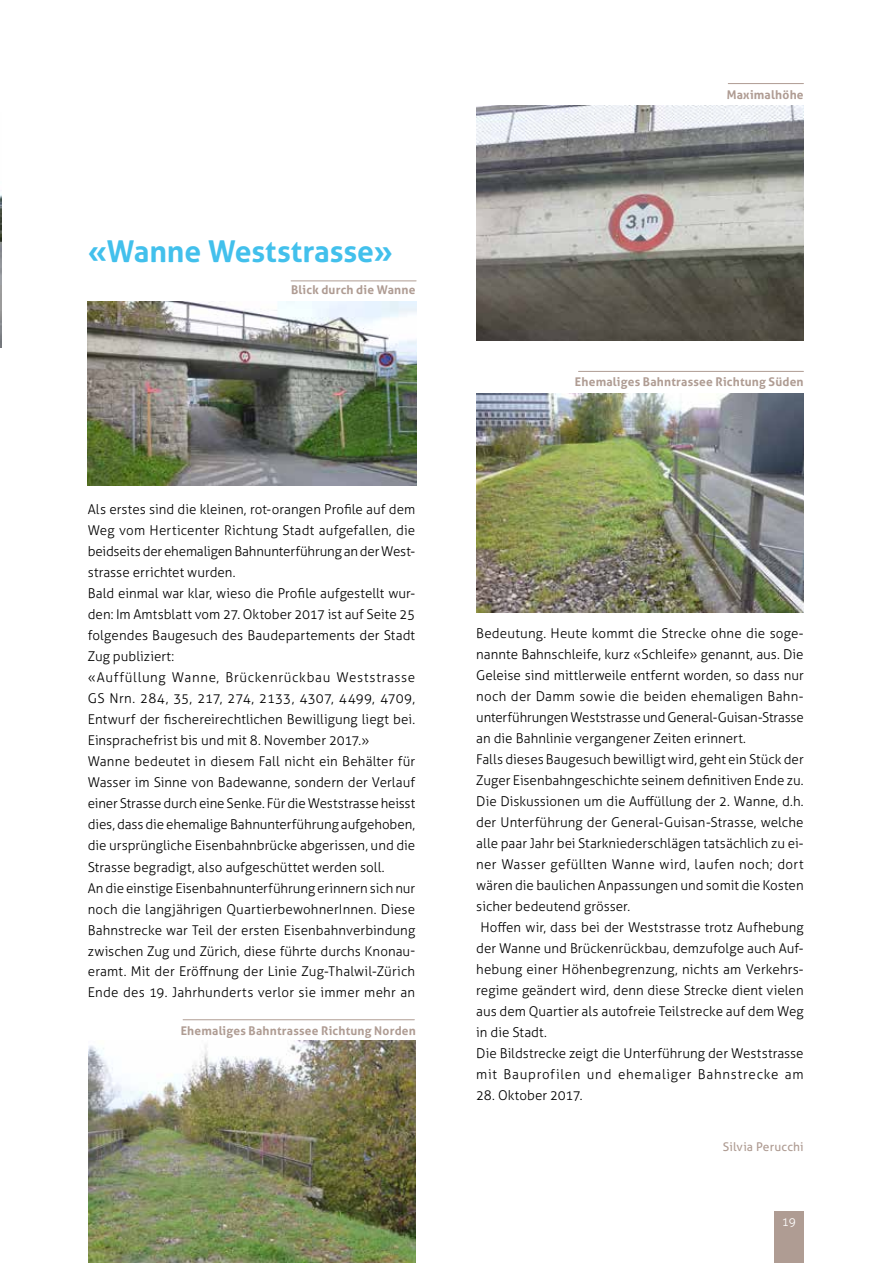
<style>
.page{position:relative;width:893px;height:1263px;background:#fff}
.page>*{position:absolute;margin:0;border:0;box-sizing:border-box;transform-origin:0 0}
.t1{font:700 30px "Aller";color:#42c0ec}
.t2{font:300 13.5px/21px "Aller";letter-spacing:.005em;color:#000}
.t3{font:300 13.5px "Aller";letter-spacing:.025em;color:#000}
.t4{font:300 13.5px "Aller";letter-spacing:.055em;color:#000}
.t5{font:700 12px "Aller";letter-spacing:.015em;color:#af9c93}
.t6{font:12px "Aller";letter-spacing:.01em;color:#af9c93}
.t7{font:300 12px "Aller";color:#fff}
</style>
<div class="page">
<div style="left:774px;top:1211px;width:29px;height:52px;background:#af9c93"></div>
<img style="left:0;top:195px;width:1px;height:152px">
<img style="left:88px;top:301px;width:329px;height:184px">
<img style="left:476px;top:105px;width:328px;height:235px">
<img style="left:89px;top:1041px;width:327px;height:222px">
<img style="left:476px;top:393px;width:328px;height:219px">
<hr style="left:291px;top:281px;width:125px;height:1px;background:#af9c93">
<hr style="left:183px;top:1019px;width:231px;height:1px;background:#af9c93">
<hr style="left:728px;top:83px;width:75px;height:1px;background:#af9c93">
<hr style="left:578px;top:371px;width:225px;height:1px;background:#af9c93">
<h1 class="t1" style="left:88px;top:233px;width:307px">«Wanne Weststrasse»</h1>
<p class="t5" style="left:291px;top:282px;width:126px">Blick durch die Wanne</p>
<p class="t2" style="left:88px;top:499px;width:329px">Als erstes sind die kleinen, rot-orangen Profile auf dem Weg vom Herticenter Richtung Stadt aufgefallen, die beidseits der ehemaligen Bahnunterführung an der West&shy;strasse errichtet wurden.<br>Bald einmal war klar, wieso die Profile aufgestellt wur&shy;den: Im Amtsblatt vom 27. Oktober 2017 ist auf Seite 25 folgendes Baugesuch des Baudepartements der Stadt Zug publiziert:<br>«Auffüllung Wanne, Brückenrückbau Weststrasse GS Nrn. 284, 35, 217, 274, 2133, 4307, 4499, 4709, Entwurf der fischereirechtlichen Bewilligung liegt bei.<br>Einsprachefrist bis und mit 8. November 2017.»<br>Wanne bedeutet in diesem Fall nicht ein Behälter für Wasser im Sinne von Badewanne, sondern der Verlauf einer Strasse durch eine Senke. Für die Weststrasse heisst dies, dass die ehemalige Bahnunterführung aufgehoben, die ursprüngliche Eisenbahnbrücke abgerissen, und die Strasse begradigt, also aufgeschüttet werden soll.<br>An die einstige Eisenbahnunterführung erinnern sich nur noch die langjährigen QuartierbewohnerInnen. Diese Bahnstrecke war Teil der ersten Eisenbahnverbindung zwischen Zug und Zürich, diese führte durchs Knonau&shy;eramt. Mit der Eröffnung der Linie Zug-Thalwil-Zürich Ende des 19. Jahrhunderts verlor sie immer mehr an</p>
<p class="t5" style="left:181px;top:1023px;width:237px">Ehemaliges Bahntrassee Richtung Norden</p>
<p class="t5" style="left:727px;top:87px;width:78px">Maximalhöhe</p>
<p class="t5" style="left:575px;top:375px;width:230px">Ehemaliges Bahntrassee Richtung Süden</p>
<p class="t2" style="left:476px;top:623px;width:329px">Bedeutung. Heute kommt die Strecke ohne die soge-</p>
<p class="t2" style="left:476px;top:644px;width:329px">nannte Bahnschleife, kurz «Schleife» genannt, aus. Die</p>
<p class="t2" style="left:476px;top:665px;width:329px">Geleise sind mittlerweile entfernt worden, so dass nur</p>
<p class="t2" style="left:476px;top:686px;width:328px">noch der Damm sowie die beiden ehemaligen Bahn-</p>
<p class="t2" style="left:476px;top:707px;width:329px">unterführungen Weststrasse und General-Guisan-Strasse</p>
<p class="t2" style="left:476px;top:728px;width:271px">an die Bahnlinie vergangener Zeiten erinnert.</p>
<p class="t2" style="left:476px;top:749px;width:329px">Falls dieses Baugesuch bewilligt wird, geht ein Stück der</p>
<p class="t2" style="left:476px;top:770px;width:329px">Zuger Eisenbahngeschichte seinem definitiven Ende zu.</p>
<p class="t2" style="left:476px;top:791px;width:329px">Die Diskussionen um die Auffüllung der 2. Wanne, d.h.</p>
<p class="t2" style="left:476px;top:812px;width:329px">der Unterführung der General-Guisan-Strasse, welche</p>
<p class="t2" style="left:476px;top:833px;width:329px">alle paar Jahr bei Starkniederschlägen tatsächlich zu ei-</p>
<p class="t3" style="left:476px;top:856px;width:329px">ner Wasser gefüllten Wanne wird, laufen noch; dort</p>
<p class="t2" style="left:476px;top:875px;width:329px">wären die baulichen Anpassungen und somit die Kosten</p>
<p class="t2" style="left:476px;top:896px;width:155px">sicher bedeutend grösser.</p>
<p class="t2" style="left:480px;top:917px;width:325px">Hoffen wir, dass bei der Weststrasse trotz Aufhebung</p>
<p class="t2" style="left:476px;top:938px;width:329px">der Wanne und Brückenrückbau, demzufolge auch Auf-</p>
<p class="t2" style="left:476px;top:959px;width:328px">hebung einer Höhenbegrenzung, nichts am Verkehrs-</p>
<p class="t2" style="left:476px;top:980px;width:329px">regime geändert wird, denn diese Strecke dient vielen</p>
<p class="t2" style="left:476px;top:1001px;width:329px">aus dem Quartier als autofreie Teilstrecke auf dem Weg</p>
<p class="t2" style="left:476px;top:1022px;width:72px">in die Stadt.</p>
<p class="t2" style="left:476px;top:1043px;width:329px">Die Bildstrecke zeigt die Unterführung der Weststrasse</p>
<p class="t4" style="left:476px;top:1066px;width:329px">mit Bauprofilen und ehemaliger Bahnstrecke am</p>
<p class="t2" style="left:476px;top:1085px;width:108px">28. Oktober 2017.</p>
<p class="t6" style="left:723px;top:1140px;width:82px">Silvia Perucchi</p>
<p class="t7" style="left:782px;top:1214px;width:16px">19</p>
</div>
